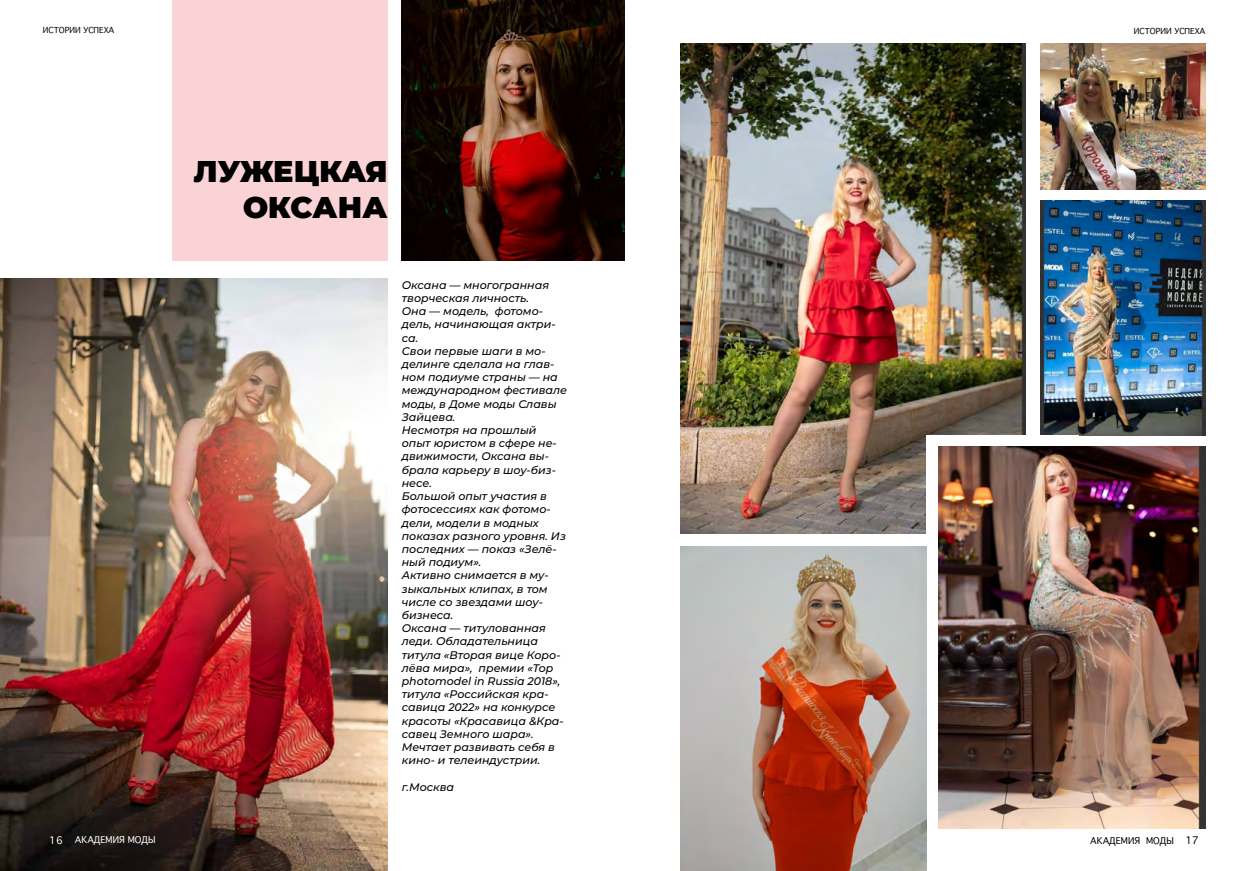
<style>
.page{position:relative;width:1248px;height:871px;background:#fff}
.page>*{position:absolute;margin:0;border:0;box-sizing:border-box;transform-origin:0 0}
.t1{font:900 30px/36px "Montserrat";letter-spacing:-.005em;color:#000;text-align:right}
.t2{font:italic 500 11px/13.2px "Montserrat";color:#000}
.t3{font:9px "Geneva";color:#fff}
.t4{font:9px "Geneva";color:#000}
.t5{font:8px "Geneva";color:#000}
.s1{font-size:10px}
</style>
<div class="page">
<img style="left:0;top:278px;width:387px;height:592px">
<img style="left:680px;top:43px;width:345px;height:490px">
<div style="left:172px;top:1px;width:215px;height:259px;background:#f9d3d6"></div>
<img style="left:402px;top:0;width:222px;height:260px">
<img style="left:1040px;top:200px;width:165px;height:235px">
<div style="left:925px;top:435px;width:153px;height:142px;background:#fff"></div>
<img style="left:938px;top:446px;width:267px;height:382px">
<img style="left:680px;top:546px;width:245px;height:324px">
<img style="left:1040px;top:43px;width:165px;height:147px">
<p class="t5" style="left:43px;top:26px;width:73px">ИСТОРИИ УСПЕХА</p>
<p class="t5" style="left:1133px;top:26px;width:73px">ИСТОРИИ УСПЕХА</p>
<h1 class="t1" style="left:193px;top:152px;width:196px">ЛУЖЕЦКАЯ<br>ОКСАНА</h1>
<p class="t2" style="left:402px;top:277px;width:167px">Оксана — многогранная творческая личность.<br>Она — модель, фотомо&shy;дель, начинающая актри&shy;са.<br>Свои первые шаги в мо&shy;делинге сделала на глав&shy;ном подиуме страны — на международном фестивале моды, в Доме моды Славы<br>Зайцева.<br>Несмотря на прошлый опыт юристом в сфере не&shy;движимости, Оксана вы&shy;брала карьеру в шоу-биз&shy;несе.<br>Большой опыт участия в фотосессиях как фотомо&shy;дели, модели в модных показах разного уровня. Из последних — показ «Зелё&shy;ный подиум».<br>Активно снимается в му&shy;зыкальных клипах, в том числе со звездами шоу&shy;бизнеса.<br>Оксана — титулованная леди. Обладательница титула «Вторая вице Коро&shy;лёва мира», премии «Top photomodel in Russia 2018», титула «Российская кра&shy;савица 2022» на конкурсе красоты «Красавица &amp;Кра&shy;савец Земного шара».<br>Мечтает развивать себя в кино- и телеиндустрии.</p>
<p class="t2" style="left:402px;top:779px;width:54px">г.Москва</p>
<p class="t3" style="left:49px;top:834px;width:108px"><span class="s1">16</span> АКАДЕМИЯ МОДЫ</p>
<p class="t4" style="left:1090px;top:835px;width:110px">АКАДЕМИЯ МОДЫ <span class="s1">17</span></p>
</div>
